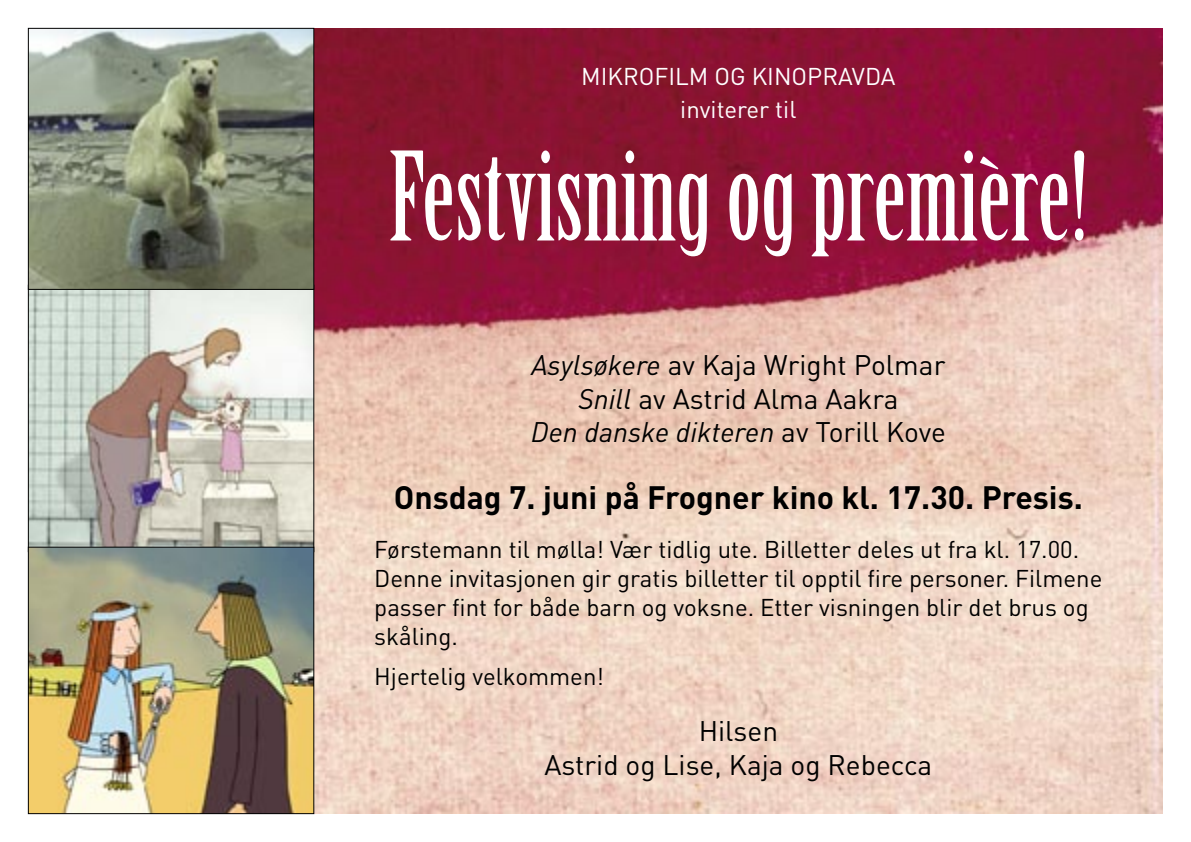
<style>
.page{position:relative;width:1191px;height:842px;background:#fff}
.page>*{position:absolute;margin:0;border:0;box-sizing:border-box;transform-origin:0 0}
.t1{font:120px "Birch Std";color:#fff}
.t2{font:700 32px "DIN";color:#000}
.t3{font:28px "DIN";color:#000}
.t4{font:italic 28px "DIN";color:#000}
.t5{font:24px/28.8px "DIN";color:#000}
.t6{font:24px "DIN";color:#fff}
.s1{font-style:italic}
.s2{font-style:normal}
</style>
<div class="page">
<img style="left:314px;top:28px;width:848px;height:786px">
<img style="left:30px;top:290px;width:282px;height:257px">
<img style="left:30px;top:30px;width:282px;height:258px">
<div style="left:28px;top:28px;width:286px;height:262px;border:1px solid #000"></div>
<img style="left:30px;top:549px;width:282px;height:263px">
<div style="left:28px;top:547px;width:286px;height:267px;border:1px solid #000"></div>
<p class="t6" style="left:581px;top:60px;width:316px">MIKROFILM OG KINOPRAVDA</p>
<p class="t6" style="left:680px;top:94px;width:118px">inviterer til</p>
<p class="t1" style="left:389px;top:129px;width:700px">Festvisning og première!</p>
<p class="t3" style="left:531px;top:346px;width:415px"><span class="s1">Asylsøkere</span> av Kaja Wright Polmar</p>
<p class="t3" style="left:578px;top:380px;width:322px"><span class="s1">Snill</span> av Astrid Alma Aakra</p>
<p class="t4" style="left:531px;top:415px;width:416px">Den danske dikteren <span class="s2">av Torill Kove</span></p>
<p class="t2" style="left:394px;top:476px;width:690px">Onsdag 7. juni på Frogner kino kl. 17.30. Presis.</p>
<p class="t5" style="left:374px;top:534px;width:729px">Førstemann til mølla! Vær tidlig ute. Billetter deles ut fra kl. 17.00.<br>Denne invitasjonen gir gratis billetter til opptil fire personer. Filmene passer fint for både barn og voksne. Etter visningen blir det brus og skåling.</p>
<p class="t5" style="left:374px;top:661px;width:231px">Hjertelig velkommen!</p>
<p class="t3" style="left:698px;top:712px;width:81px">Hilsen</p>
<p class="t3" style="left:544px;top:746px;width:389px">Astrid og Lise, Kaja og Rebecca</p>
</div>
